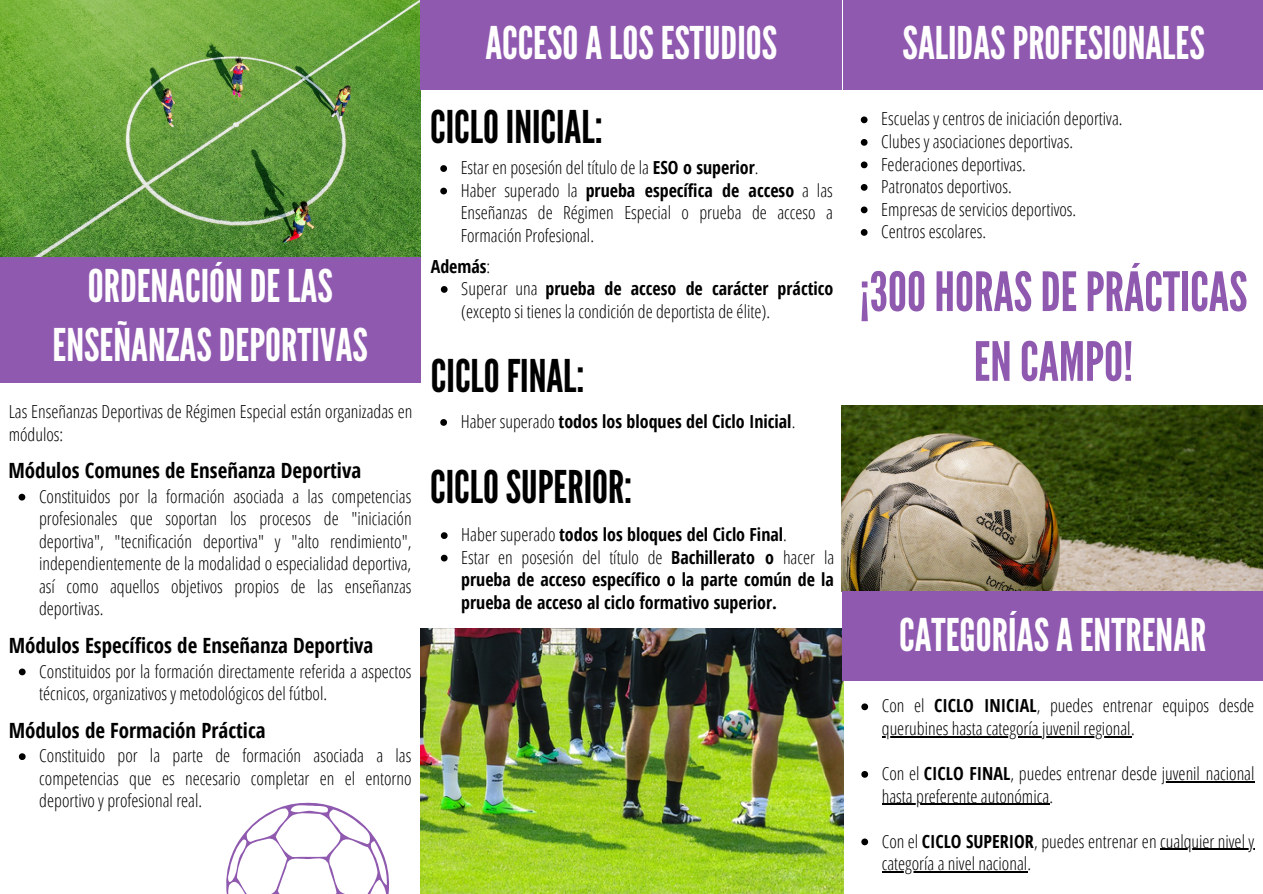
<style>
.page{position:relative;width:1263px;height:894px;background:#fff}
.page>*{position:absolute;margin:0;border:0;box-sizing:border-box;transform-origin:0 0}
.t1{font:54px/69.8px "League Gothic";color:#8f59af;text-align:center}
.t2{font:45px/58.5px "League Gothic";color:#fff;text-align:center}
.t3{font:45px "League Gothic";color:#000}
.t4{font:700 21px "Open Sans Condensed";color:#000}
.t5{font:300 18px/22.5px "Open Sans Condensed";color:#000}
.t6{font:700 18px/22.5px "Open Sans Condensed";color:#000;text-align:justify}
.s1{font-weight:700}
.s2{font-weight:300}
</style>
<div class="page">
<div style="left:0;top:251px;width:420px;height:131px;background:#8f59af"></div>
<img style="left:421px;top:628px;width:422px;height:265px">
<svg style="left:19px;top:753px;width:7px;height:6px"></svg>
<svg style="left:19px;top:493px;width:6px;height:7px"></svg>
<svg style="left:19px;top:668px;width:7px;height:7px"></svg>
<img style="left:841px;top:405px;width:422px;height:186px">
<svg style="left:440px;top:165px;width:7px;height:7px"></svg>
<svg style="left:440px;top:188px;width:7px;height:6px"></svg>
<svg style="left:441px;top:286px;width:7px;height:7px"></svg>
<svg style="left:440px;top:419px;width:7px;height:6px"></svg>
<svg style="left:441px;top:532px;width:7px;height:7px"></svg>
<svg style="left:441px;top:554px;width:7px;height:7px"></svg>
<svg style="left:226px;top:802px;width:164px;height:91px"></svg>
<img style="left:0;top:0;width:420px;height:256px">
<svg style="left:861px;top:116px;width:6px;height:7px"></svg>
<svg style="left:861px;top:139px;width:6px;height:7px"></svg>
<svg style="left:861px;top:161px;width:6px;height:7px"></svg>
<svg style="left:861px;top:184px;width:6px;height:7px"></svg>
<svg style="left:861px;top:206px;width:6px;height:7px"></svg>
<svg style="left:861px;top:229px;width:6px;height:7px"></svg>
<svg style="left:861px;top:703px;width:7px;height:7px"></svg>
<hr style="left:882px;top:735px;width:249px;height:2px;background:#000">
<svg style="left:861px;top:771px;width:7px;height:6px"></svg>
<hr style="left:1162px;top:780px;width:93px;height:2px;background:#000">
<hr style="left:882px;top:803px;width:167px;height:1px;background:#000">
<svg style="left:861px;top:838px;width:7px;height:7px"></svg>
<hr style="left:1160px;top:848px;width:94px;height:1px;background:#000">
<hr style="left:882px;top:870px;width:145px;height:2px;background:#000">
<div style="left:843px;top:0;width:420px;height:89px;background:#8f59af"></div>
<div style="left:842px;top:591px;width:421px;height:89px;background:#8f59af"></div>
<div style="left:421px;top:0;width:421px;height:89px;background:#8f59af"></div>
<p class="t2" style="left:485px;top:15px;width:293px">ACCESOALOSESTUDIOS</p>
<p class="t2" style="left:53px;top:258px;width:317px">ORDENACIÓNDE LAS<br>ENSEÑANZASDEPORTIVAS</p>
<p class="t5" style="left:9px;top:400px;width:405px">Las Enseñanzas Deportivas de Régimen Especial están organizadas en módulos:</p>
<p class="t4" style="left:8px;top:455px;width:354px">Módulos Comunes de Enseñanza Deportiva</p>
<p class="t5" style="left:39px;top:484px;width:374px;text-align:justify">Constituidos por la formación asociada a las competencias profesionales que soportan los procesos de "iniciación deportiva", "tecnificación deportiva" y "alto rendimiento", independientemente de la modalidad o especialidad deportiva, así como aquellos objetivos propios de las enseñanzas deportivas.</p>
<p class="t4" style="left:9px;top:630px;width:366px">Módulos Específicos de Enseñanza Deportiva</p>
<p class="t5" style="left:39px;top:659px;width:374px">Constituidos por la formación directamente referida a aspectos técnicos, organizativos y metodológicos del fútbol.</p>
<p class="t4" style="left:9px;top:714px;width:258px">Módulos de Formación Práctica</p>
<p class="t5" style="left:39px;top:743px;width:374px;text-align:justify">Constituido por la parte de formación asociada a las competencias que es necesario completar en el entorno deportivo y profesional real.</p>
<p class="t3" style="left:430px;top:101px;width:174px">CICLOINICIAL:</p>
<p class="t5" style="left:461px;top:156px;width:299px">Estar en posesión del título de la <span class="s1">ESO o superior</span>.</p>
<p class="t5" style="left:461px;top:178px;width:374px;text-align:justify">Haber superado la <span class="s1">prueba específica de acceso</span> a las Enseñanzas de Régimen Especial o prueba de acceso a Formación Profesional.</p>
<p class="t5" style="left:461px;top:277px;width:374px">Superar una <span class="s1">prueba de acceso de carácter práctico </span>(excepto si tienes la condición de deportista de élite).</p>
<p class="t6" style="left:431px;top:254px;width:61px">Además<span class="s2">:</span></p>
<p class="t3" style="left:431px;top:350px;width:155px">CICLOFINAL:</p>
<p class="t6" style="left:461px;top:409px;width:336px"><span class="s2">Haber superado</span> todos los bloques del Ciclo Inicial<span class="s2">.</span></p>
<p class="t3" style="left:430px;top:461px;width:204px">CICLOSUPERIOR:</p>
<p class="t6" style="left:461px;top:523px;width:327px"><span class="s2">Haber superado</span> todos los bloques del Ciclo Final<span class="s2">.</span></p>
<p class="t6" style="left:461px;top:545px;width:375px"><span class="s2">Estar en posesión del título de</span> Bachillerato o <span class="s2">hacer la </span>prueba de acceso específico o la parte común de la prueba de acceso al ciclo formativo superior.</p>
<p class="t2" style="left:903px;top:15px;width:304px">SALIDASPROFESIONALES</p>
<p class="t5" style="left:881px;top:107px;width:243px">Escuelas y centros de iniciación deportiva.</p>
<p class="t5" style="left:881px;top:130px;width:193px">Clubes y asociaciones deportivas.</p>
<p class="t5" style="left:881px;top:152px;width:146px">Federaciones deportivas.</p>
<p class="t5" style="left:881px;top:175px;width:132px">Patronatos deportivos.</p>
<p class="t5" style="left:881px;top:197px;width:197px">Empresas de servicios deportivos.</p>
<p class="t5" style="left:881px;top:220px;width:106px">Centros escolares.</p>
<p class="t1" style="left:859px;top:258px;width:389px">¡3OOHORASDEPRÁCTICAS<br>ENCAMPO!</p>
<p class="t2" style="left:899px;top:606px;width:309px">CATEGORÍASAENTRENAR</p>
<p class="t5" style="left:882px;top:694px;width:374px">Con el <span class="s1">CICLO INICIAL</span>, puedes entrenar equipos desde querubines hasta categoría juvenil regional.</p>
<p class="t5" style="left:882px;top:761px;width:374px">Con el <span class="s1">CICLO FINAL</span>, puedes entrenar desde juvenil nacional hasta preferente autonómica.</p>
<p class="t5" style="left:882px;top:829px;width:374px">Con el <span class="s1">CICLO SUPERIOR</span>, puedes entrenar en cualquier nivel y categoría a nivel nacional.</p>
</div>
